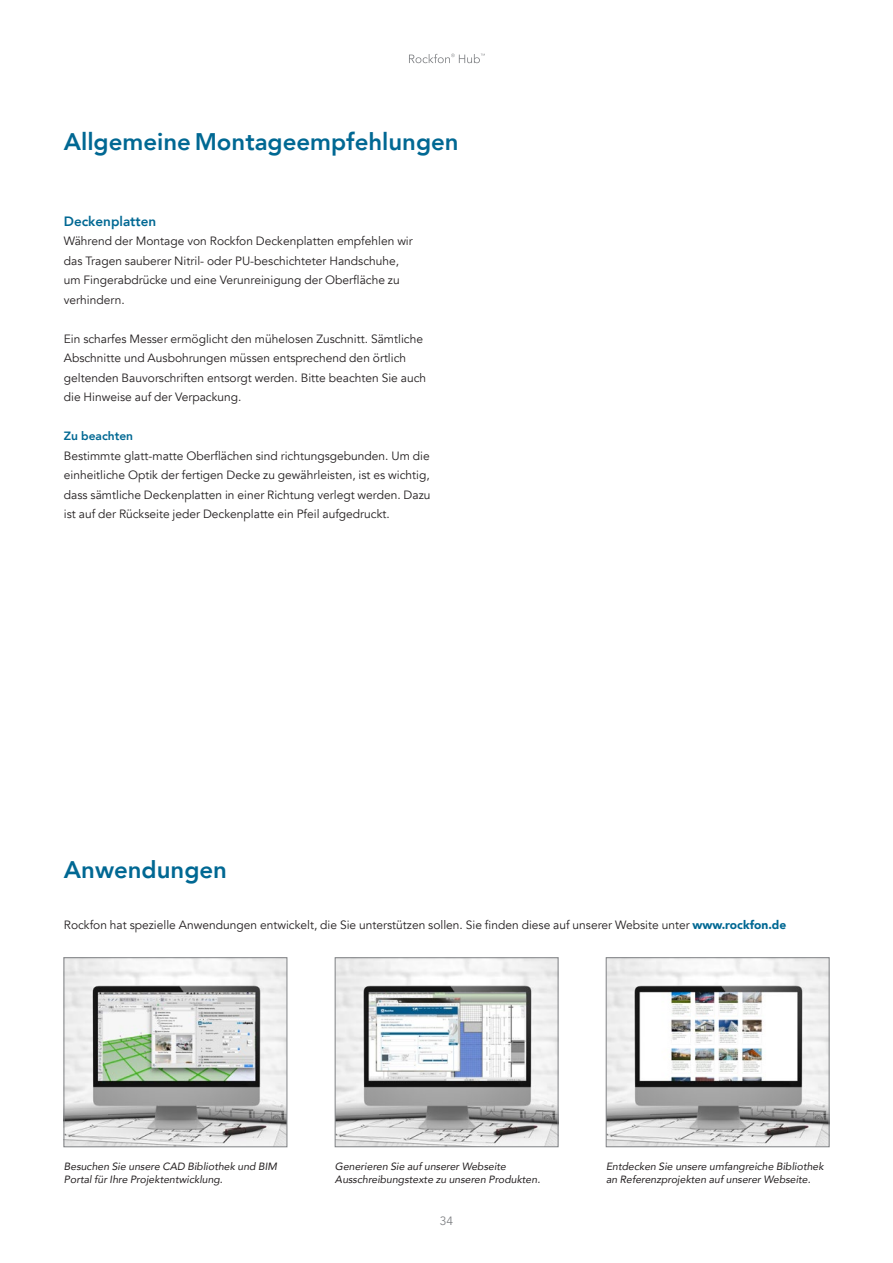
<style>
.page{position:relative;width:893px;height:1263px;background:#fff}
.page>*{position:absolute;margin:0;border:0;box-sizing:border-box;transform-origin:0 0}
.t1{font:800 24px "Avenir";color:#006893}
.t2{font:800 13.5px "Avenir";color:#006893}
.t3{font:12px/19.5px "Avenir";color:#231f20}
.t4{font:800 12px "Avenir";color:#006893}
.t5{font:12px "Avenir";color:#808285}
.t6{font:italic 10.5px/12.6px "Avenir";color:#231f20}
.s1{font-weight:900;color:#006893}
</style>
<div class="page">
<svg style="left:409px;top:54px;width:76px;height:9px"></svg>
<img style="left:66px;top:959px;width:219px;height:186px">
<div style="left:64px;top:957px;width:223px;height:190px;border:1px solid #808285"></div>
<img style="left:608px;top:959px;width:219px;height:186px">
<div style="left:606px;top:957px;width:223px;height:190px;border:1px solid #808285"></div>
<img style="left:337px;top:959px;width:219px;height:186px">
<div style="left:335px;top:957px;width:223px;height:190px;border:1px solid #808285"></div>
<h1 class="t1" style="left:64px;top:123px;width:396px">Allgemeine Montageempfehlungen</h1>
<p class="t2" style="left:64px;top:211px;width:94px">Deckenplatten</p>
<p class="t3" style="left:64px;top:232px;width:351px">Während der Montage von Rockfon Deckenplatten empfehlen wir das Tragen sauberer Nitril- oder PU-beschichteter Handschuhe, um Fingerabdrücke und eine Verunreinigung der Oberfläche zu verhindern.</p>
<p class="t3" style="left:64px;top:329px;width:364px">Ein scharfes Messer ermöglicht den mühelosen Zuschnitt. Sämtliche Abschnitte und Ausbohrungen müssen entsprechend den örtlich geltenden Bauvorschriften entsorgt werden. Bitte beachten Sie auch die Hinweise auf der Verpackung.</p>
<p class="t4" style="left:64px;top:427px;width:71px">Zu beachten</p>
<p class="t3" style="left:64px;top:446px;width:368px;text-align:justify">Bestimmte glatt-matte Oberflächen sind richtungsgebunden. Um die einheitliche Optik der fertigen Decke zu gewährleisten, ist es wichtig, dass sämtliche Deckenplatten in einer Richtung verlegt werden. Dazu ist auf der Rückseite jeder Deckenplatte ein Pfeil aufgedruckt.</p>
<h1 class="t1" style="left:64px;top:851px;width:165px">Anwendungen</h1>
<p class="t3" style="left:64px;top:915px;width:724px">Rockfon hat spezielle Anwendungen entwickelt, die Sie unterstützen sollen. Sie finden diese auf unserer Website unter <span class="s1">www.rockfon.de</span></p>
<p class="t6" style="left:335px;top:1160px;width:207px">Generieren Sie auf unserer Webseite<br>Ausschreibungstexte zu unseren Produkten.</p>
<p class="t6" style="left:64px;top:1160px;width:215px">Besuchen Sie unsere CAD Bibliothek und BIM<br>Portal für Ihre Projektentwicklung.</p>
<p class="t6" style="left:606px;top:1160px;width:219px">Entdecken Sie unsere umfangreiche Bibliothek an Referenzprojekten auf unserer Webseite.</p>
<p class="t5" style="left:440px;top:1213px;width:15px">34</p>
</div>
